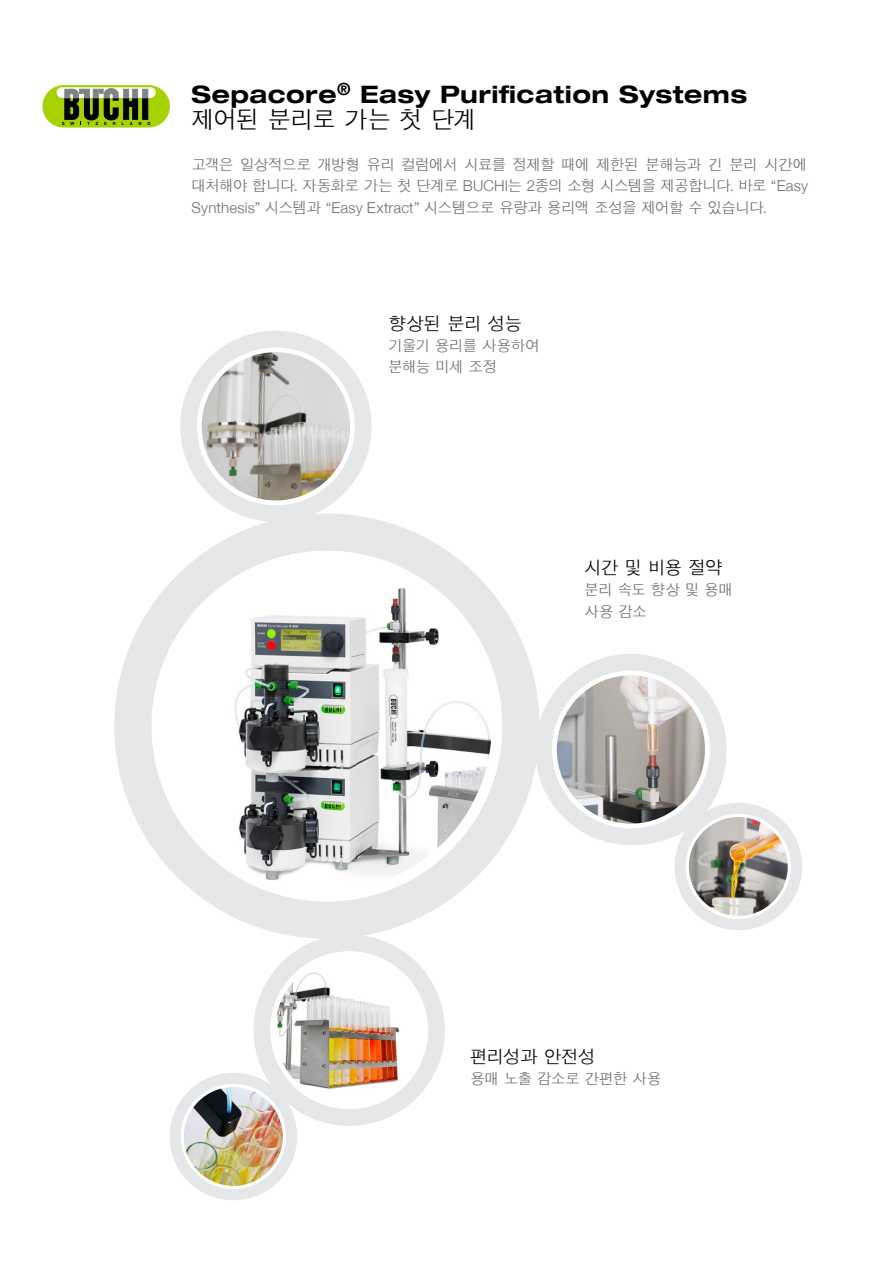
<style>
.page{position:relative;width:893px;height:1263px;background:#fff}
.page>*{position:absolute;margin:0;border:0;box-sizing:border-box;transform-origin:0 0}
.KO_Cover_Headline{font:24px "Buchi Title";letter-spacing:.02em;color:#000}
.KO_Cover_Subline{font:300 24px "Buchi";letter-spacing:-.075em;color:#000}
.KO_Title{font:300 18px "Buchi";letter-spacing:-.065em;color:#000}
.KO_Body_text_justifi{font:300 15px/21.3px "Buchi";letter-spacing:-.02em;color:#6d6e71;text-align:justify}
.KO_Body_text_left{font:300 15px/21.3px "Buchi";letter-spacing:-.055em;color:#6d6e71}
</style>
<div class="page">
<div style="left:43px;top:85px;width:127px;height:43px;background:#a5d200;border-radius:21px"></div>
<div style="left:143px;top:89px;width:5px;height:30px;background:#000;border:1px solid #000"></div>
<svg style="left:57px;top:87px;width:99px;height:11px"></svg>
<div style="left:143px;top:89px;width:5px;height:9px;background:#808285"></div>
<svg style="left:62px;top:89px;width:79px;height:36px"></svg>
<div style="left:114px;top:513px;width:425px;height:426px;background:#e6e7e8;border-radius:50%"></div>
<div style="left:151px;top:551px;width:351px;height:350px;background:#fff;border-radius:50%"></div>
<img style="left:183px;top:561px;width:309px;height:330px">
<div style="left:254px;top:934px;width:191px;height:192px;background:#e6e7e8;border-radius:50%"></div>
<div style="left:270px;top:951px;width:158px;height:158px;background:#fff;border-radius:50%"></div>
<img style="left:275px;top:956px;width:140px;height:148px">
<div style="left:674px;top:803px;width:128px;height:127px;background:#e6e7e8;border-radius:50%"></div>
<div style="left:686px;top:814px;width:105px;height:105px;background:#fff;border-radius:50%"></div>
<img style="left:689px;top:817px;width:99px;height:99px;border-radius:49px">
<div style="left:535px;top:654px;width:192px;height:191px;background:#e6e7e8;border-radius:50%"></div>
<div style="left:552px;top:670px;width:158px;height:158px;background:#fff;border-radius:50%"></div>
<img style="left:557px;top:675px;width:148px;height:149px;border-radius:74px">
<div style="left:180px;top:331px;width:192px;height:191px;background:#e6e7e8;border-radius:50%"></div>
<div style="left:197px;top:347px;width:158px;height:158px;background:#fff;border-radius:50%"></div>
<img style="left:202px;top:352px;width:148px;height:148px;border-radius:74px">
<div style="left:170px;top:1073px;width:127px;height:127px;background:#e6e7e8;border-radius:50%"></div>
<div style="left:181px;top:1084px;width:105px;height:105px;background:#fff;border-radius:50%"></div>
<img style="left:184px;top:1087px;width:99px;height:99px;border-radius:49px">
<p class="KO_Cover_Headline" style="left:192px;top:80px;width:557px">Sepacore<sup>®</sup> Easy Purification Systems</p>
<p class="KO_Cover_Subline" style="left:192px;top:105px;width:287px">제어된 분리로 가는 첫 단계</p>
<p class="KO_Body_text_justifi" style="left:192px;top:154px;width:618px">고객은 일상적으로 개방형 유리 컬럼에서 시료를 정제할 때에 제한된 분해능과 긴 분리 시간에 대처해야 합니다. 자동화로 가는 첫 단계로 BUCHI는 2종의 소형 시스템을 제공합니다. 바로 “Easy Synthesis” 시스템과 “Easy Extract” 시스템으로 유량과 용리액 조성을 제어할 수 있습니다.</p>
<p class="KO_Title" style="left:388px;top:313px;width:136px">향상된 분리 성능</p>
<p class="KO_Body_text_left" style="left:388px;top:335px;width:154px">기울기 용리를 사용하여 분해능 미세 조정</p>
<p class="KO_Title" style="left:584px;top:557px;width:140px">시간 및 비용 절약</p>
<p class="KO_Body_text_left" style="left:584px;top:579px;width:151px">분리 속도 향상 및 용매 사용 감소</p>
<p class="KO_Title" style="left:470px;top:1046px;width:127px">편리성과 안전성</p>
<p class="KO_Body_text_left" style="left:470px;top:1068px;width:193px">용매 노출 감소로 간편한 사용</p>
</div>
